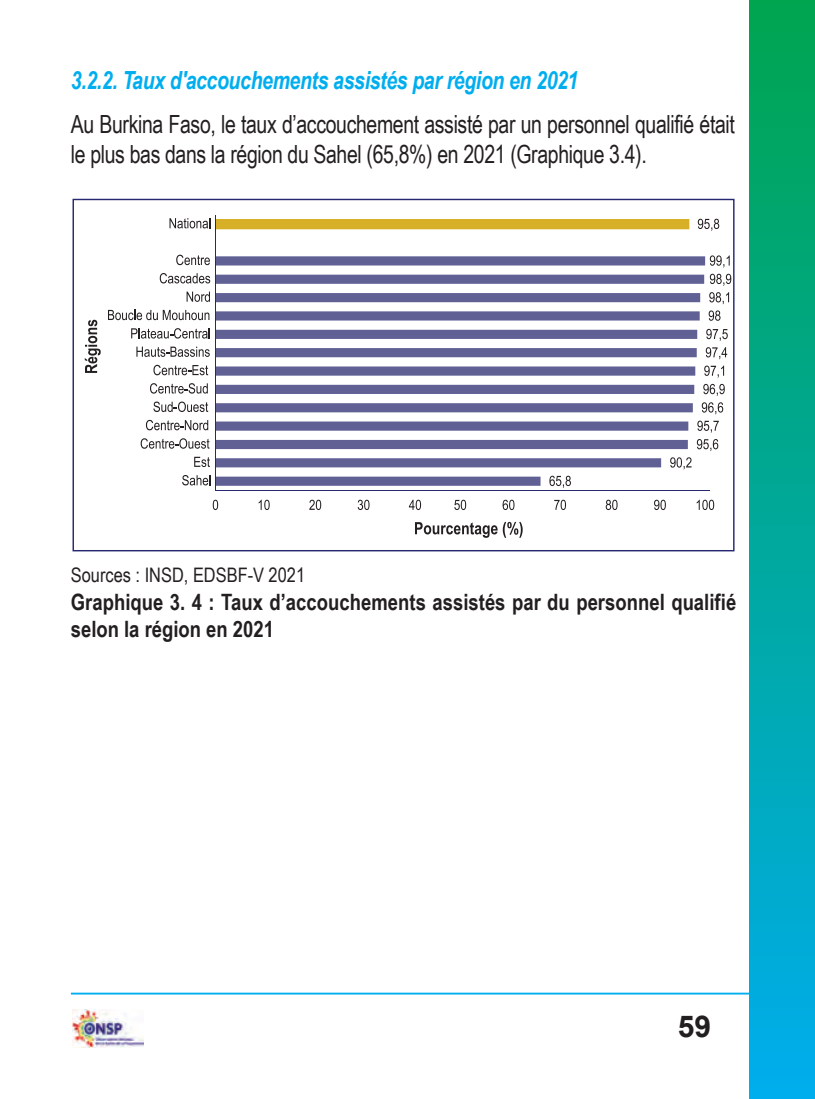
<style>
.page{position:relative;width:815px;height:1099px;background:#fff}
.page>*{position:absolute;margin:0;border:0;box-sizing:border-box;transform-origin:0 0}
.t1{font:700 30px "Arial";color:#231f20}
.t2{font:25px/30px "Arial Narrow";letter-spacing:-.015em;color:#231f20;scale:.95 1}
.t3{font:italic 700 25px "Arial Narrow";letter-spacing:-.015em;color:#00aeef;scale:.95 1}
.t4{font:700 22.5px/27px "Arial Narrow";color:#231f20}
.t5{font:20px "Arial Narrow";color:#231f20}
</style>
<div class="page">
<hr style="left:71px;top:992px;width:684px;height:2px;background:#00aeef">
<div style="left:749px;top:0;width:65px;height:1098px;background:linear-gradient(to bottom,#00a54f,#00adec)"></div>
<img style="left:73px;top:1009px;width:71px;height:38px">
<svg style="left:73px;top:199px;width:662px;height:352px"></svg>
<p class="t3" style="left:71px;top:66px;width:536px">3.2.2. Taux d'accouchements assistés par région en 2021</p>
<p class="t2" style="left:71px;top:109px;width:701px">Au Burkina Faso, le taux d’accouchement assisté par un personnel qualifié était le plus bas dans la région du Sahel (65,8%) en 2021 (Graphique 3.4).</p>
<p class="t5" style="left:71px;top:563px;width:236px">Sources : INSD, EDSBF-V 2021</p>
<p class="t4" style="left:71px;top:588px;width:667px">Graphique 3. 4 : taux d’accouchements assistés par du personnel qualifié selon la région en 2021</p>
<p class="t1" style="left:678px;top:1009px;width:35px">59</p>
</div>
